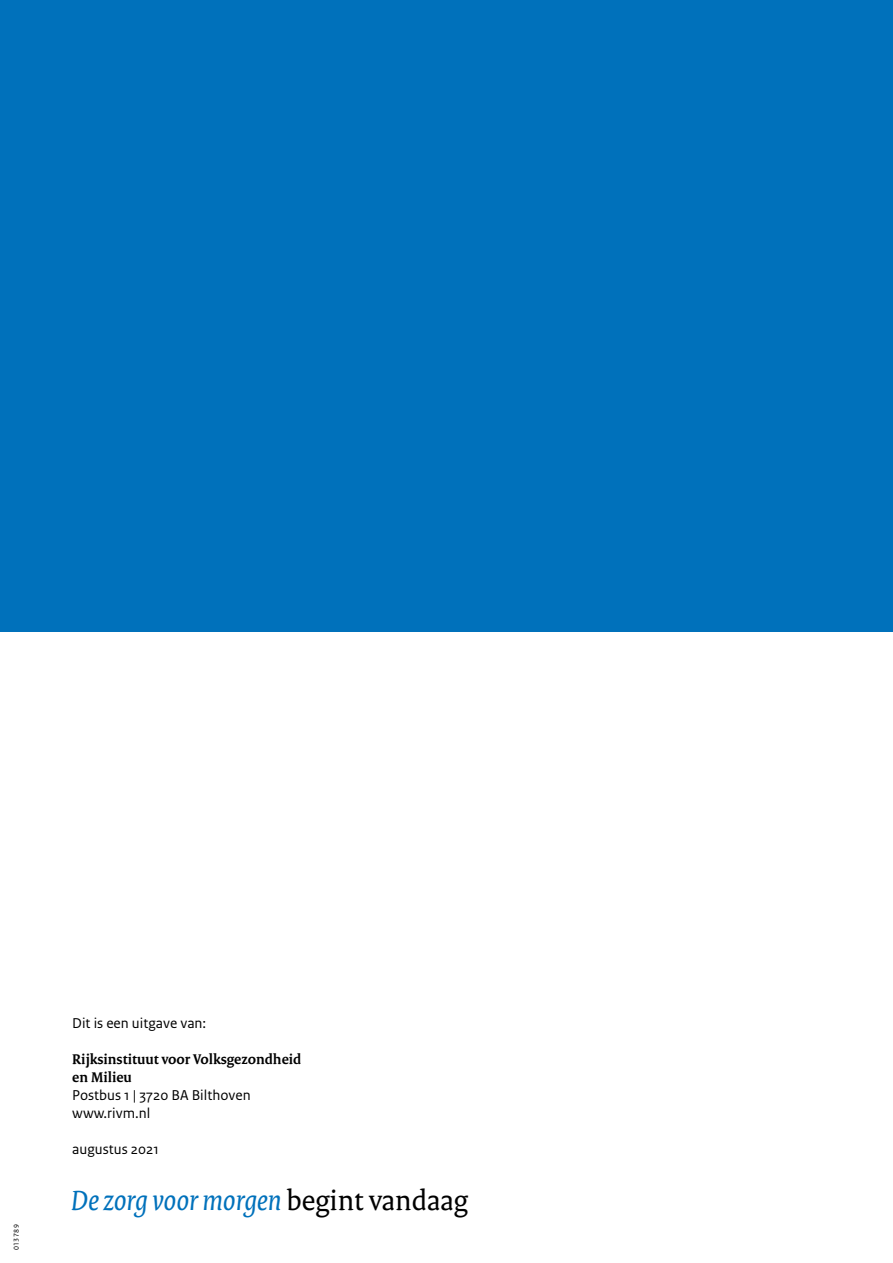
<style>
.page{position:relative;width:893px;height:1263px;background:#fff}
.page>*{position:absolute;margin:0;border:0;box-sizing:border-box;transform-origin:0 0}
._33_RIVM_Pay-off_A4{font:italic 30px "Rijksoverheid Serif";color:#0071bb}
._10_RIVM_Broodtekst{font:15px "Rijksoverheid Sans Text";color:#000}
._10_RIVM_Broodtekst-2{font:700 15px/18px "Rijksoverheid Serif";color:#000}
.t1{font:7.5px "Rijksoverheid Sans Text";letter-spacing:.05em;color:#000}
.s1{font-style:normal;color:#000}
</style>
<div class="page">
<div style="left:0;top:0;width:893px;height:631px;background:#0071bb"></div>
<p class="t1" style="left:12px;top:1250px;width:27px;rotate:-90deg">013789</p>
<p class="_10_RIVM_Broodtekst" style="left:72px;top:1014px;width:135px">Dit is een uitgave van:</p>
<p class="_10_RIVM_Broodtekst-2" style="left:72px;top:1050px;width:231px">Rijksinstituut voor Volksgezondheid en Milieu</p>
<p class="_10_RIVM_Broodtekst" style="left:72px;top:1086px;width:180px">Postbus 1 | 3720 BA Bilthoven</p>
<p class="_10_RIVM_Broodtekst" style="left:72px;top:1104px;width:80px">www.rivm.nl</p>
<p class="_10_RIVM_Broodtekst" style="left:72px;top:1140px;width:88px">augustus 2021</p>
<p class="_33_RIVM_Pay-off_A4" style="left:71px;top:1182px;width:398px">De zorg voor morgen <span class="s1">begint vandaag</span></p>
</div>
